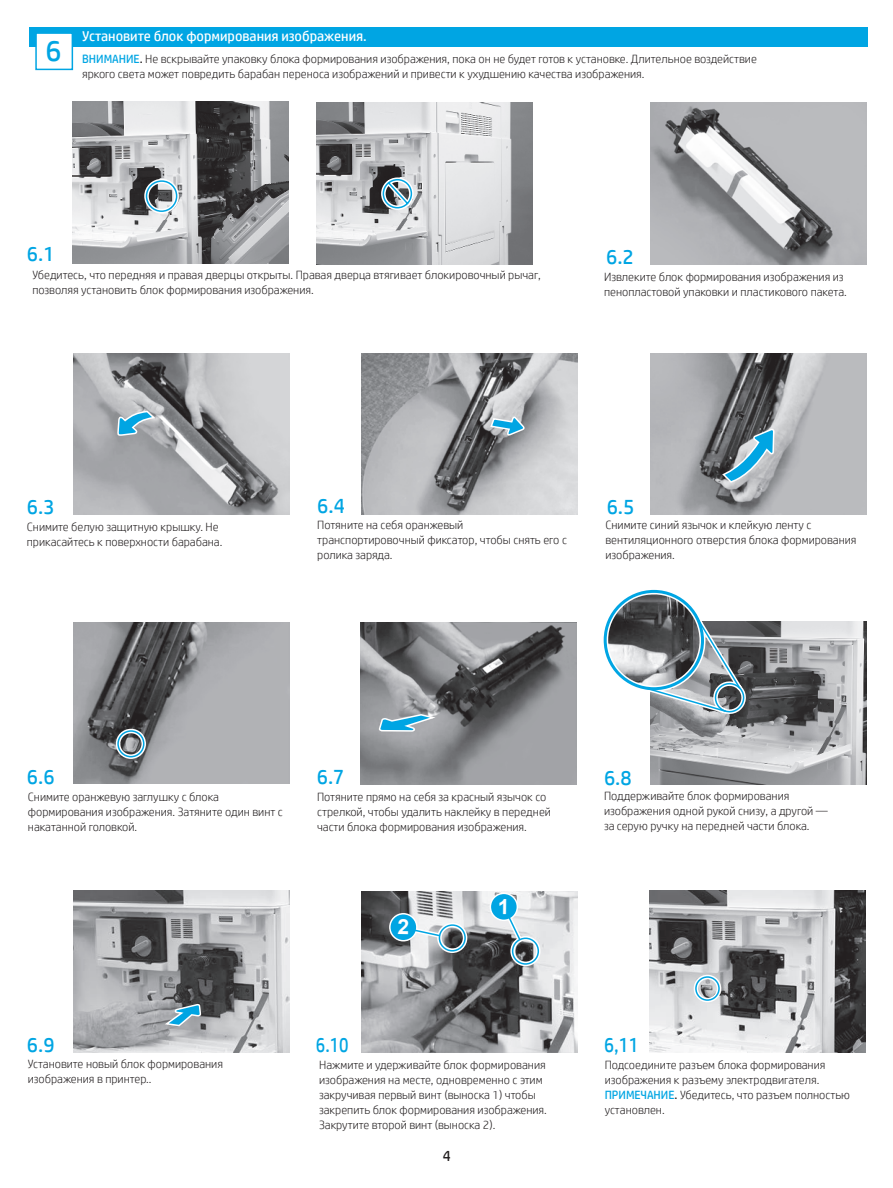
<style>
.page{position:relative;width:893px;height:1188px;background:#fff}
.page>*{position:absolute;margin:0;border:0;box-sizing:border-box;transform-origin:0 0}
.Language_10{font:30px "HP Simplified";color:#00a5e3}
.Language_10-2{font:21px "HP Simplified";color:#00a5e3}
.Language_10-3{font:21px "HP Simplified";color:#00a5e3;scale:.84 1}
.Language_10-4{font:21px "HP Simplified";color:#00a5e3;scale:.89 1}
.t1{font:15px "HP Simplified";color:#231f20}
.Language_10-5{font:14.25px "HP Simplified";color:#fff}
.Language_10-6{font:300 12px/15px "HP Simplified";color:#231f20}
.s1{font-weight:400;color:#00a5e3}
.s2{font-weight:400}
</style>
<div class="page">
<img style="left:650px;top:103px;width:216px;height:161px">
<img style="left:72px;top:102px;width:216px;height:162px">
<div style="left:144px;top:179px;width:35px;height:35px;border:4px solid #fff;border-radius:50%"></div>
<div style="left:146px;top:180px;width:31px;height:32px;border:2px solid #00a5e3;border-radius:50%"></div>
<img style="left:316px;top:102px;width:216px;height:162px">
<svg style="left:379px;top:175px;width:37px;height:37px"></svg>
<img style="left:73px;top:353px;width:217px;height:162px">
<svg style="left:117px;top:410px;width:39px;height:27px"></svg>
<img style="left:362px;top:353px;width:216px;height:162px">
<svg style="left:489px;top:415px;width:35px;height:23px"></svg>
<img style="left:650px;top:353px;width:216px;height:162px">
<svg style="left:722px;top:428px;width:53px;height:57px;background:#759baa"></svg>
<img style="left:73px;top:623px;width:217px;height:161px">
<div style="left:116px;top:729px;width:30px;height:30px;border:4px solid #fff;border-radius:50%"></div>
<div style="left:117px;top:730px;width:28px;height:28px;border:2px solid #00a5e3;border-radius:50%"></div>
<img style="left:360px;top:623px;width:217px;height:161px">
<svg style="left:378px;top:713px;width:60px;height:19px"></svg>
<img style="left:650px;top:622px;width:216px;height:162px">
<img style="left:609px;top:595px;width:87px;height:90px">
<div style="left:602px;top:588px;width:104px;height:104px;border:6px solid #fff;border-radius:50%"></div>
<div style="left:603px;top:590px;width:101px;height:100px;border:3px solid #00a5e3;border-radius:50%"></div>
<svg style="left:641px;top:613px;width:111px;height:104px;background:#818c91"></svg>
<img style="left:73px;top:891px;width:217px;height:162px">
<svg style="left:163px;top:1004px;width:39px;height:23px"></svg>
<img style="left:650px;top:891px;width:216px;height:162px">
<div style="left:694px;top:975px;width:27px;height:27px;border:4px solid #fff;border-radius:50%"></div>
<div style="left:695px;top:976px;width:25px;height:25px;border:2px solid #00a5e3;border-radius:50%"></div>
<img style="left:361px;top:891px;width:216px;height:162px">
<svg style="left:490px;top:893px;width:27px;height:27px"></svg>
<div style="left:489px;top:893px;width:29px;height:28px;border:2px solid #fff;border-radius:50%"></div>
<div style="left:390px;top:914px;width:27px;height:27px;background:#00a5e3;border-radius:50%"></div>
<div style="left:389px;top:913px;width:29px;height:29px;border:2px solid #fff;border-radius:50%"></div>
<div style="left:29px;top:27px;width:838px;height:19px;background:#00a5e3"></div>
<div style="left:35px;top:32px;width:38px;height:38px;background:#fff;border:2px solid #00a5e3"></div>
<svg style="left:398px;top:899px;width:145px;height:69px"></svg>
<p class="Language_10" style="left:45px;top:31px;width:18px">6</p>
<p class="Language_10-5" style="left:82px;top:27px;width:286px">Установите блок формирования изображения.</p>
<p class="Language_10-6" style="left:82px;top:51px;width:676px"><span class="s1">ВНИМАНИЕ</span><span class="s2">.</span> Не вскрывайте упаковку блока формирования изображения, пока он не будет готов к установке. Длительное воздействие яркого света может повредить барабан переноса изображений и привести к ухудшению качества изображения.</p>
<p class="Language_10-2" style="left:27px;top:240px;width:29px">6.1</p>
<p class="Language_10-2" style="left:606px;top:243px;width:29px">6.2</p>
<p class="Language_10-6" style="left:33px;top:267px;width:510px">Убедитесь, что передняя и правая дверцы открыты. Правая дверца втягивает блокировочный рычаг, позволяя установить блок формирования изображения.</p>
<p class="Language_10-6" style="left:604px;top:269px;width:244px">Извлеките блок формирования изображения из пенопластовой упаковки и пластикового пакета.</p>
<p class="Language_10-2" style="left:27px;top:493px;width:29px">6.3</p>
<p class="Language_10-2" style="left:317px;top:492px;width:29px">6.4</p>
<p class="Language_10-2" style="left:607px;top:493px;width:29px">6.5</p>
<p class="Language_10-6" style="left:27px;top:519px;width:197px">Снимите белую защитную крышку. Не прикасайтесь к поверхности барабана.</p>
<p class="Language_10-6" style="left:317px;top:517px;width:251px">Потяните на себя оранжевый транспортировочный фиксатор, чтобы снять его с ролика заряда.</p>
<p class="Language_10-6" style="left:605px;top:517px;width:253px">Снимите синий язычок и клейкую ленту с вентиляционного отверстия блока формирования изображения.</p>
<p class="Language_10-2" style="left:27px;top:763px;width:29px">6.6</p>
<p class="Language_10-2" style="left:317px;top:763px;width:29px">6.7</p>
<p class="Language_10-2" style="left:604px;top:764px;width:29px">6.8</p>
<p class="Language_10-6" style="left:28px;top:789px;width:256px">Снимите оранжевую заглушку с блока формирования изображения. Затяните один винт с накатанной головкой.</p>
<p class="Language_10-6" style="left:317px;top:789px;width:235px">Потяните прямо на себя за красный язычок со стрелкой, чтобы удалить наклейку в передней части блока формирования изображения.</p>
<p class="Language_10-6" style="left:604px;top:788px;width:225px">Поддерживайте блок формирования изображения одной рукой снизу, а другой — за серую ручку на передней части блока.</p>
<p class="Language_10-2" style="left:27px;top:1031px;width:29px">6.9</p>
<p class="Language_10-3" style="left:316px;top:1031px;width:41px">6.10</p>
<p class="Language_10-4" style="left:604px;top:1031px;width:41px">6,11</p>
<p class="Language_10-6" style="left:28px;top:1056px;width:197px">Установите новый блок формирования изображения в принтер..</p>
<p class="Language_10-6" style="left:319px;top:1057px;width:229px">Нажмите и удерживайте блок формирования изображения на месте, одновременно с этим закручивая первый винт (выноска 1) чтобы закрепить блок формирования изображения.<br>Закрутите второй винт (выноска 2).</p>
<p class="t1" style="left:443px;top:1146px;width:10px">4</p>
<p class="Language_10-6" style="left:605px;top:1057px;width:222px">Подсоедините разъем блока формирования изображения к разъему электродвигателя.</p>
<p class="Language_10-6" style="left:605px;top:1087px;width:247px"><span class="s1">ПРИМЕЧАНИЕ</span><span class="s2">.</span> Убедитесь, что разъем полностью установлен.</p>
</div>
